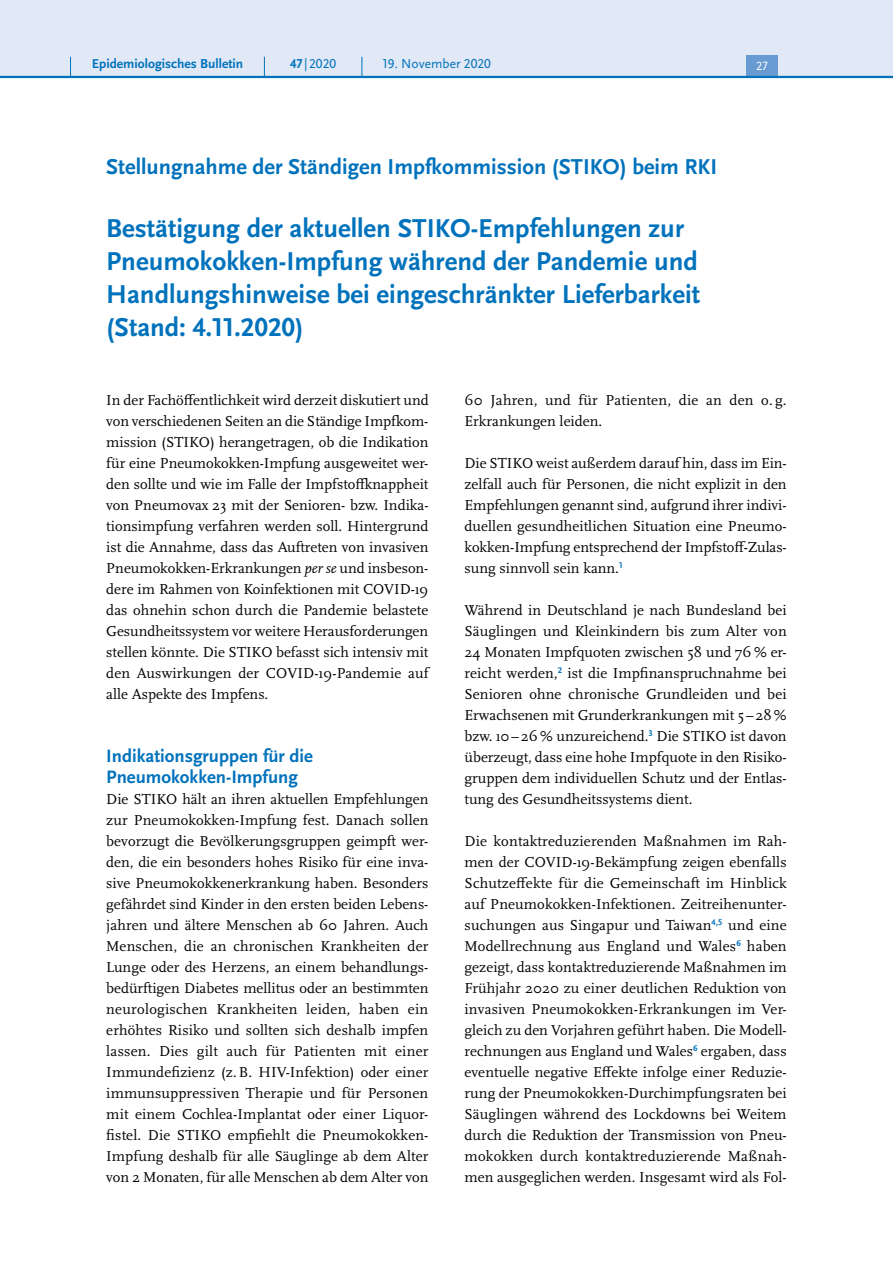
<style>
.page{position:relative;width:893px;height:1263px;background:#fff}
.page>*{position:absolute;margin:0;border:0;box-sizing:border-box;transform-origin:0 0}
.H2{font:700 27px/33px "Scala Sans Pro";color:#0072bc}
.H2-2{font:700 22.5px "Scala Sans Pro";color:#0072bc}
.t1{font:700 18.75px/21px "Scala Sans Pro";color:#0072bc}
.P_-_Fließtext{font:15px/21px "Scala Pro";color:#000;text-align:justify}
.t2{font:700 13.5px "Scala Sans Pro";color:#0072bc}
.t3{font:13.5px "Scala Sans Pro";color:#0072bc}
.t4{font:12.45px "Scala Sans Pro";color:#fff}
.s1{font-weight:700}
.s2{font-style:italic}
</style>
<div class="page">
<div style="left:0;top:0;width:893px;height:77px;background:#e1e8f6"></div>
<div style="left:746px;top:55px;width:32px;height:21px;background:#679bd2"></div>
<hr style="left:0;top:76px;width:893px;height:2px;background:#0072bc">
<svg style="left:70px;top:57px;width:1px;height:19px"></svg>
<svg style="left:264px;top:57px;width:1px;height:19px"></svg>
<svg style="left:362px;top:57px;width:1px;height:19px"></svg>
<p class="t2" style="left:92px;top:55px;width:153px">Epidemiologisches Bulletin</p>
<p class="t3" style="left:290px;top:55px;width:47px"><span class="s1">47</span> |2020</p>
<p class="t3" style="left:383px;top:55px;width:110px">19. November 2020</p>
<p class="t4" style="left:756px;top:59px;width:13px">27</p>
<h2 class="H2-2" style="left:106px;top:153px;width:612px">Stellungnahme der Ständigen Impfkommission (STIKO) beim RKI</h2>
<h2 class="H2" style="left:106px;top:211px;width:595px">Bestätigung der aktuellen STIKO-Empfehlungen zur Pneumokokken-Impfung während der Pandemie und Handlungshinweise bei eingeschränkter Lieferbarkeit (Stand: 4.11.2020)</h2>
<p class="P_-_Fließtext" style="left:106px;top:389px;width:324px">In der Fachöffentlichkeit wird derzeit diskutiert und von verschiedenen Seiten an die Ständige Impfkom&shy;mission (STIKO) herangetragen, ob die Indikation für eine Pneumokokken-Impfung ausgeweitet wer&shy;den sollte und wie im Falle der Impfstoffknappheit von Pneumovax 23 mit der Senioren- bzw. Indika&shy;tionsimpfung verfahren werden soll. Hintergrund ist die Annahme, dass das Auftreten von invasiven Pneumokokken-Erkrankungen <span class="s2">per se</span> und insbeson&shy;dere im Rahmen von Koinfektionen mit COVID-19 das ohnehin schon durch die Pandemie belastete Gesundheitssystem vor weitere Herausforderungen stellen könnte. Die STIKO befasst sich intensiv mit den Auswirkungen der COVID-19-Pandemie auf alle Aspekte des Impfens.</p>
<h3 class="t1" style="left:106px;top:745px;width:208px">Indikationsgruppen für die<br>Pneumokokken-Impfung</h3>
<p class="P_-_Fließtext" style="left:106px;top:788px;width:324px">Die STIKO hält an ihren aktuellen Empfehlungen zur Pneumokokken-Impfung fest. Danach sollen bevorzugt die Bevölkerungsgruppen geimpft wer&shy;den, die ein besonders hohes Risiko für eine inva&shy;sive Pneumokokkenerkrankung haben. Besonders gefährdet sind Kinder in den ersten beiden Lebens&shy;jahren und ältere Menschen ab 60 Jahren. Auch Menschen, die an chronischen Krankheiten der Lunge oder des Herzens, an einem behandlungs&shy;bedürftigen Diabetes mellitus oder an bestimmten neurologischen Krankheiten leiden, haben ein erhöhtes Risiko und sollten sich deshalb impfen lassen. Dies gilt auch für Patienten mit einer Immundefizienz (z.B. HIV-Infektion) oder einer immunsuppressiven Therapie und für Personen mit einem Cochlea-Implantat oder einer Liquor&shy;fistel. Die STIKO empfiehlt die Pneumokokken-Impfung deshalb für alle Säuglinge ab dem Alter von 2 Monaten, für alle Menschen ab dem Alter von</p>
<p class="P_-_Fließtext" style="left:465px;top:389px;width:324px">60 Jahren, und für Patienten, die an den o. g.<br>Erkrankungen leiden.</p>
<p class="P_-_Fließtext" style="left:465px;top:452px;width:324px">Die STIKO weist außerdem darauf hin, dass im Ein&shy;zelfall auch für Personen, die nicht explizit in den Empfehlungen genannt sind, aufgrund ihrer indivi&shy;duellen gesundheitlichen Situation eine Pneumo&shy;kokken-Impfung entsprechend der Impfstoff-Zulas&shy;sung sinnvoll sein kann.<sup>1</sup></p>
<p class="P_-_Fließtext" style="left:465px;top:599px;width:324px">Während in Deutschland je nach Bundesland bei Säuglingen und Kleinkindern bis zum Alter von 24 Monaten Impfquoten zwischen 58 und 76 % er&shy;reicht werden,<sup>2</sup> ist die Impfinanspruchnahme bei Senioren ohne chronische Grundleiden und bei Erwachsenen mit Grunderkrankungen mit 5 –28 % bzw. 10–26 % unzureichend.<sup>3</sup> Die STIKO ist davon überzeugt, dass eine hohe Impfquote in den Risiko&shy;gruppen dem individuellen Schutz und der Entlas&shy;tung des Gesundheitssystems dient.</p>
<p class="P_-_Fließtext" style="left:465px;top:830px;width:324px">Die kontaktreduzierenden Maßnahmen im Rah&shy;men der COVID-19-Bekämpfung zeigen ebenfalls Schutzeffekte für die Gemeinschaft im Hinblick auf Pneumokokken-Infektionen. Zeitreihenunter&shy;suchungen aus Singapur und Taiwan<sup>4,5</sup> und eine Modellrechnung aus England und Wales<sup>6</sup> haben gezeigt, dass kontaktreduzierende Maßnahmen im Frühjahr 2020 zu einer deutlichen Reduktion von invasiven Pneumokokken-Erkrankungen im Ver&shy;gleich zu den Vorjahren geführt haben. Die Modell&shy;rechnungen aus England und Wales<sup>6</sup> ergaben, dass eventuelle negative Effekte infolge einer Reduzie&shy;rung der Pneumokokken-Durchimpfungsraten bei Säuglingen während des Lockdowns bei Weitem durch die Reduktion der Transmission von Pneu&shy;mokokken durch kontaktreduzierende Maßnah&shy;men ausgeglichen werden. Insgesamt wird als Fol-</p>
</div>
